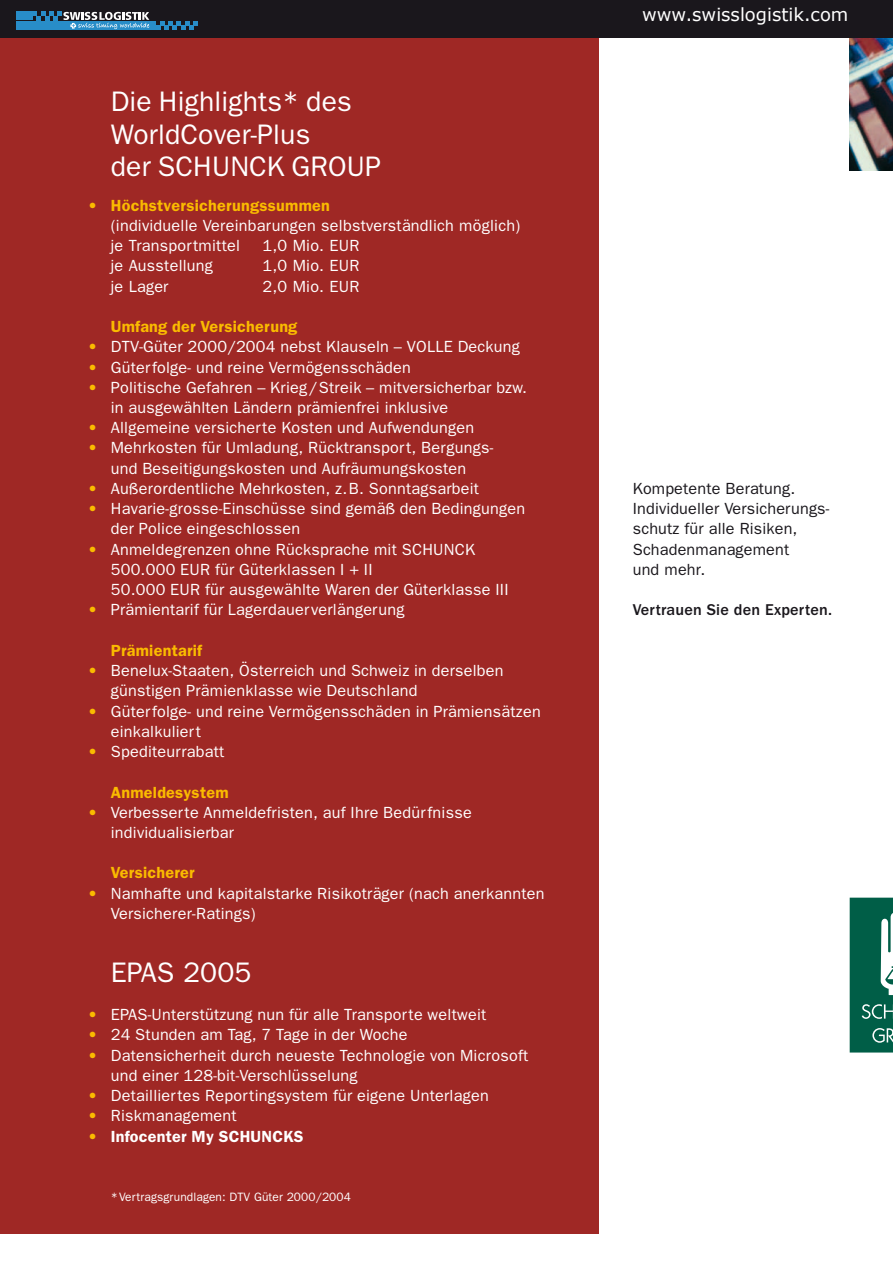
<style>
.page{position:relative;width:893px;height:1263px;background:#fff}
.page>*{position:absolute;margin:0;border:0;box-sizing:border-box;transform-origin:0 0}
.t1{font:28.35px/32.4px "Franklin Gothic";letter-spacing:.005em;color:#fff}
.t2{font:18px "Verdana";color:#fff}
.t3{font:16.2px/20.2px "Franklin Gothic";letter-spacing:.015em;color:#fff}
.t4{font:16.2px/20.2px "Franklin Gothic";letter-spacing:.01em;color:#1a171c}
.t5{font:600 16.2px "Franklin Gothic";letter-spacing:.015em;color:#fabb00}
.t6{font:500 16.2px "Franklin Gothic";letter-spacing:.01em;color:#1a171c}
.t7{font:16.2px/20.2px "Franklin Gothic";color:#fabb00;text-align:justify}
.t8{font:600 16.2px "Franklin Gothic";letter-spacing:.015em;color:#fff}
.t9{font:12.15px "Franklin Gothic";letter-spacing:.01em;color:#fff}
</style>
<div class="page">
<div style="left:0;top:28px;width:598px;height:1205px;background:#9f2825"></div>
<svg style="left:850px;top:898px;width:43px;height:154px;background:#247461"></svg>
<img style="left:850px;top:38px;width:43px;height:132px">
<div style="left:0;top:0;width:893px;height:38px;background:#1a171c"></div>
<svg style="left:156px;top:21px;width:42px;height:9px"></svg>
<div style="left:16px;top:21px;width:140px;height:9px;background:#288dc8"></div>
<div style="left:16px;top:12px;width:17px;height:8px;background:#288dc8"></div>
<svg style="left:33px;top:12px;width:116px;height:17px"></svg>
<p class="t7" style="left:88px;top:195px;width:11px">•</p>
<p class="t7" style="left:88px;top:336px;width:11px">• • •</p>
<p class="t7" style="left:88px;top:417px;width:11px">• •</p>
<p class="t7" style="left:88px;top:478px;width:11px">• •</p>
<p class="t7" style="left:88px;top:539px;width:11px">•</p>
<p class="t7" style="left:88px;top:599px;width:11px">•</p>
<p class="t7" style="left:88px;top:660px;width:11px">•</p>
<p class="t7" style="left:88px;top:701px;width:11px">•</p>
<p class="t7" style="left:88px;top:741px;width:11px">•</p>
<p class="t7" style="left:88px;top:802px;width:11px">•</p>
<p class="t7" style="left:88px;top:883px;width:11px">•</p>
<p class="t7" style="left:88px;top:1004px;width:11px">• • •</p>
<p class="t7" style="left:88px;top:1085px;width:11px">• • •</p>
<h1 class="t1" style="left:111px;top:85px;width:272px">Die Highlights* des<br>WorldCover-Plus<br>der SCHUNCK GROUP</h1>
<p class="t5" style="left:111px;top:195px;width:221px">Höchstversicherungssummen</p>
<p class="t3" style="left:111px;top:215px;width:411px">(individuelle Vereinbarungen selbstverständlich möglich) je Transportmittel</p>
<p class="t3" style="left:263px;top:235px;width:98px">1,0 Mio. EUR</p>
<p class="t3" style="left:111px;top:255px;width:104px">je Ausstellung</p>
<p class="t3" style="left:263px;top:255px;width:98px">1,0 Mio. EUR</p>
<p class="t3" style="left:111px;top:276px;width:59px">je Lager</p>
<p class="t3" style="left:263px;top:276px;width:98px">2,0 Mio. EUR</p>
<p class="t5" style="left:111px;top:317px;width:188px">Umfang der Versicherung</p>
<p class="t3" style="left:111px;top:336px;width:418px">DTV-Güter 2000/2004 nebst Klauseln – VOLLE Deckung Güterfolge- und reine Vermögensschäden<br>Politische Gefahren – Krieg/Streik – mitversicherbar bzw. in ausgewählten Ländern prämienfrei inklusive Allgemeine versicherte Kosten und Aufwendungen Mehrkosten für Umladung, Rücktransport, Bergungs-<br>und Beseitigungskosten und Aufräumungskosten Außerordentliche Mehrkosten, z.B. Sonntagsarbeit Havarie-grosse-Einschüsse sind gemäß den Bedingungen der Police eingeschlossen<br>Anmeldegrenzen ohne Rücksprache mit SCHUNCK 500.000 EUR für Güterklassen I + II<br>50.000 EUR für ausgewählte Waren der Güterklasse III Prämientarif für Lagerdauerverlängerung</p>
<p class="t5" style="left:111px;top:641px;width:93px">Prämientarif</p>
<p class="t3" style="left:111px;top:660px;width:431px">Benelux-Staaten, Österreich und Schweiz in derselben günstigen Prämienklasse wie Deutschland<br>Güterfolge- und reine Vermögensschäden in Prämiensätzen einkalkuliert<br>Spediteurrabatt</p>
<p class="t5" style="left:111px;top:782px;width:119px">Anmeldesystem</p>
<p class="t3" style="left:111px;top:802px;width:362px">Verbesserte Anmeldefristen, auf Ihre Bedürfnisse individualisierbar</p>
<p class="t5" style="left:111px;top:863px;width:85px">Versicherer</p>
<p class="t3" style="left:111px;top:883px;width:435px">Namhafte und kapitalstarke Risikoträger (nach anerkannten<br>Versicherer-Ratings)</p>
<h1 class="t1" style="left:111px;top:955px;width:142px">EPAS 2005</h1>
<p class="t3" style="left:111px;top:1004px;width:419px">EPAS-Unterstützung nun für alle Transporte weltweit<br>24 Stunden am Tag, 7 Tage in der Woche<br>Datensicherheit durch neueste Technologie von Microsoft und einer 128-bit-Verschlüsselung<br>Detailliertes Reportingsystem für eigene Unterlagen Riskmanagement</p>
<p class="t8" style="left:111px;top:1126px;width:194px">Infocenter My SCHUNCKS</p>
<p class="t9" style="left:111px;top:1190px;width:242px">*Vertragsgrundlagen: DTV Güter 2000/2004</p>
<p class="t2" style="left:642px;top:2px;width:208px">www.swisslogistik.com</p>
<p class="t4" style="left:633px;top:478px;width:198px">Kompetente Beratung.<br>Individueller Versicherungs&shy;schutz für alle Risiken,<br>Schadenmanagement<br>und mehr.</p>
<p class="t6" style="left:633px;top:601px;width:201px">Vertrauen Sie den Experten.</p>
</div>
